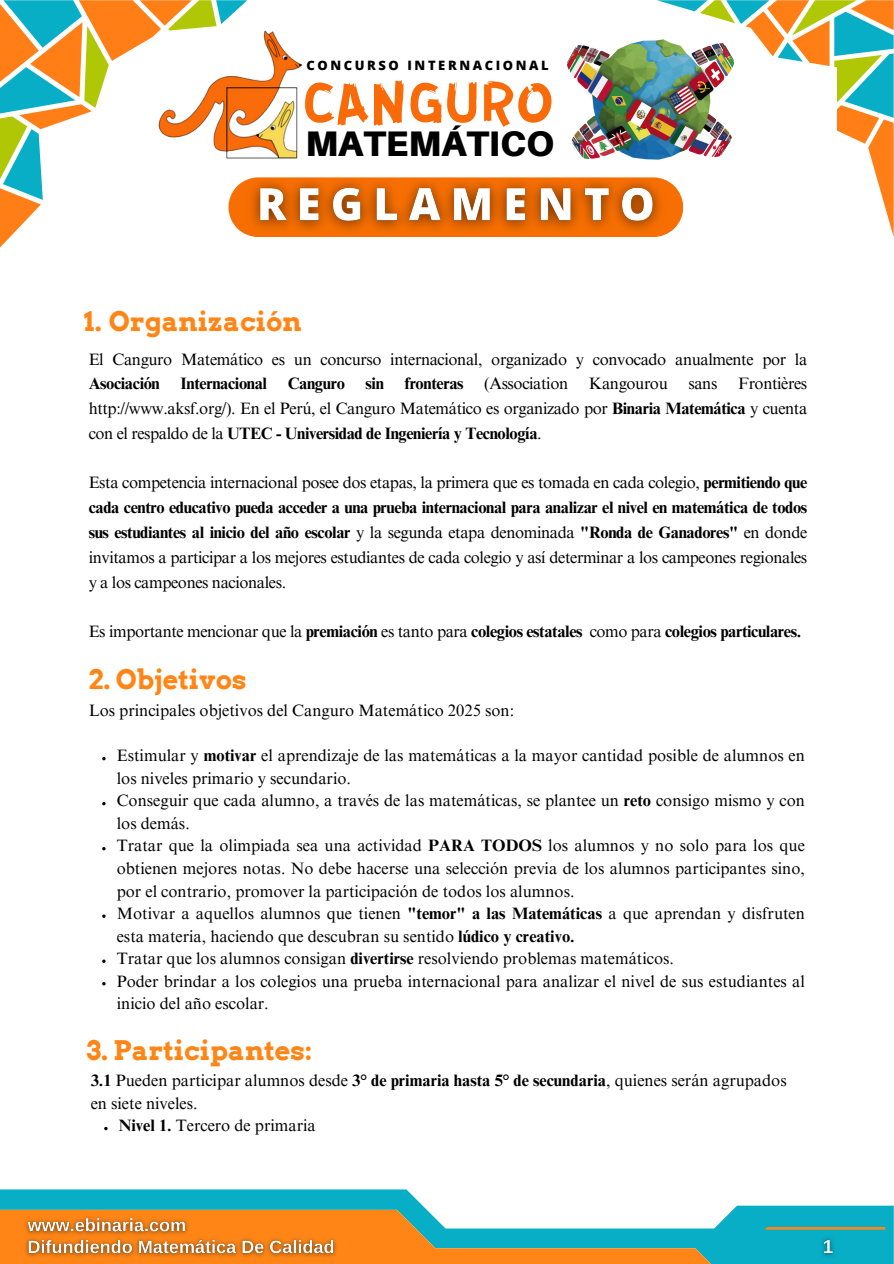
<style>
.page{position:relative;width:894px;height:1264px;background:#fff}
.page>*{position:absolute;margin:0;border:0;box-sizing:border-box;transform-origin:0 0}
.t1{font:62.7px "GUERRILLA";color:#f96a09}
.t2{font:900 35.55px "Aileron";color:#000}
.t3{font:700 27px "Arvo";color:#ff8616}
.t4{font:16.5px/22.5px "Times NRMT Pro";color:#000}
.t5{font:700 16.5px "Times NRMT Pro";letter-spacing:-.025em;color:#000}
.t6{font:16.5px/24.8px "Times NRMT Pro";letter-spacing:-.025em;color:#000}
.t7{font:800 12.9px "Open Sans";letter-spacing:.2em;color:#000}
.s1{color:#fff}
.s2{font-weight:700}
.s3{font-weight:400}
</style>
<div class="page">
<svg style="left:0;top:1189px;width:893px;height:74px;fill:#07aec5"></svg>
<svg style="left:0;top:1209px;width:714px;height:54px"></svg>
<svg style="left:764px;top:1226px;width:120px;height:3px"></svg>
<svg style="left:0;top:0;width:893px;height:247px"></svg>
<img style="left:238px;top:168px;width:435px;height:76px">
<img style="left:18px;top:1209px;width:176px;height:32px">
<img style="left:20px;top:1230px;width:322px;height:33px">
<img style="left:814px;top:1230px;width:27px;height:31px">
<svg style="left:104px;top:1126px;width:4px;height:4px"></svg>
<p class="t7" style="left:306px;top:56px;width:244px">CONCURSO INTERNACIONAL</p>
<p class="t1" style="left:302px;top:63px;width:253px">CANGURO</p>
<p class="t2" style="left:305px;top:122px;width:250px">MATEMÁTICO</p>
<h4 class="t3" style="left:84px;top:305px;width:219px">1.<span class="s1">.</span>Organización</h4>
<p class="t6" style="left:89px;top:349px;width:720px">El Canguro Matemático es un concurso internacional, organizado y convocado anualmente por la<br><span class="s2">Asociación</span></p>
<p class="t4" style="left:89px;top:373px;width:720px;line-height:24.8px;text-align:justify;text-indent:649px">Frontières http://www.aksf.org/). En el Perú, el Canguro Matemático es organizado por <span class="s2">Binaria Matemática</span> y cuenta con el respaldo de la <span class="s2">UTEC - Universidad de Ingeniería y Tecnología</span>.</p>
<h1 class="t4" style="left:89px;top:472px;width:720px;line-height:24.8px;text-align:justify">Esta competencia internacional posee dos etapas, la primera que es tomada en cada colegio, <span class="s2">permitiendo que cada centro educativo pueda acceder a una prueba internacional para analizar el nivel en matemática de todos sus estudiantes al inicio del año escolar</span> y la segunda etapa denominada <span class="s2">"Ronda de Ganadores"</span> en donde invitamos a participar a los mejores estudiantes de cada colegio y así determinar a los campeones regionales y a los campeones nacionales.</h1>
<h3 class="t5" style="left:89px;top:625px;width:713px"><span class="s3">Es importante mencionar que la</span> premiación <span class="s3">es tanto para</span> colegios estatales <span class="s3">como para</span> colegios particulares.</h3>
<p class="t5" style="left:180px;top:377px;width:88px">Internacional</p>
<p class="t5" style="left:288px;top:377px;width:59px">Canguro</p>
<p class="t5" style="left:365px;top:377px;width:20px">sin</p>
<p class="t5" style="left:404px;top:377px;width:60px">fronteras</p>
<p class="t6" style="left:484px;top:373px;width:85px">(Association</p>
<p class="t6" style="left:588px;top:373px;width:80px">Kangourou</p>
<p class="t4" style="left:688px;top:374px;width:30px">sans</p>
<h6 class="t3" style="left:88px;top:663px;width:160px">2. Objetivos</h6>
<h6 class="t4" style="left:89px;top:701px;width:427px">Los principales objetivos del Canguro Matemático 2025 son:</h6>
<h6 class="t4" style="left:117px;top:746px;width:689px">Estimular y <span class="s2">motivar</span> el aprendizaje de las matemáticas a la mayor cantidad posible de alumnos en los niveles primario y secundario.</h6>
<h4 class="t4" style="left:117px;top:791px;width:689px">Conseguir que cada alumno, a través de las matemáticas, se plantee un <span class="s2">reto</span> consigo mismo y con los demás.</h4>
<h6 class="t4" style="left:117px;top:836px;width:689px;text-align:justify">Tratar que la olimpiada sea una actividad <span class="s2">PARA TODOS</span> los alumnos y no solo para los que obtienen mejores notas. No debe hacerse una selección previa de los alumnos participantes sino, por el contrario, promover la participación de todos los alumnos.</h6>
<p class="t4" style="left:117px;top:904px;width:689px">Motivar a aquellos alumnos que tienen <span class="s2">"temor" a las Matemáticas</span> a que aprendan y disfruten esta materia, haciendo que descubran su sentido <span class="s2">lúdico y creativo.</span></p>
<p class="t4" style="left:117px;top:949px;width:558px">Tratar que los alumnos consigan <span class="s2">divertirse</span> resolviendo problemas matemáticos.</p>
<p class="t4" style="left:117px;top:971px;width:689px">Poder brindar a los colegios una prueba internacional para analizar el nivel de sus estudiantes al inicio del año escolar.</p>
<p class="t3" style="left:87px;top:1034px;width:227px">3. Participantes:</p>
<p class="t4" style="left:91px;top:1071px;width:697px"><span class="s2">3.1</span> Pueden participar alumnos desde <span class="s2">3° de primaria hasta 5° de secundaria</span>, quienes serán agrupados en siete niveles.</p>
<p class="t4" style="left:119px;top:1116px;width:198px"><span class="s2">Nivel 1.</span> Tercero de primaria</p>
</div>
